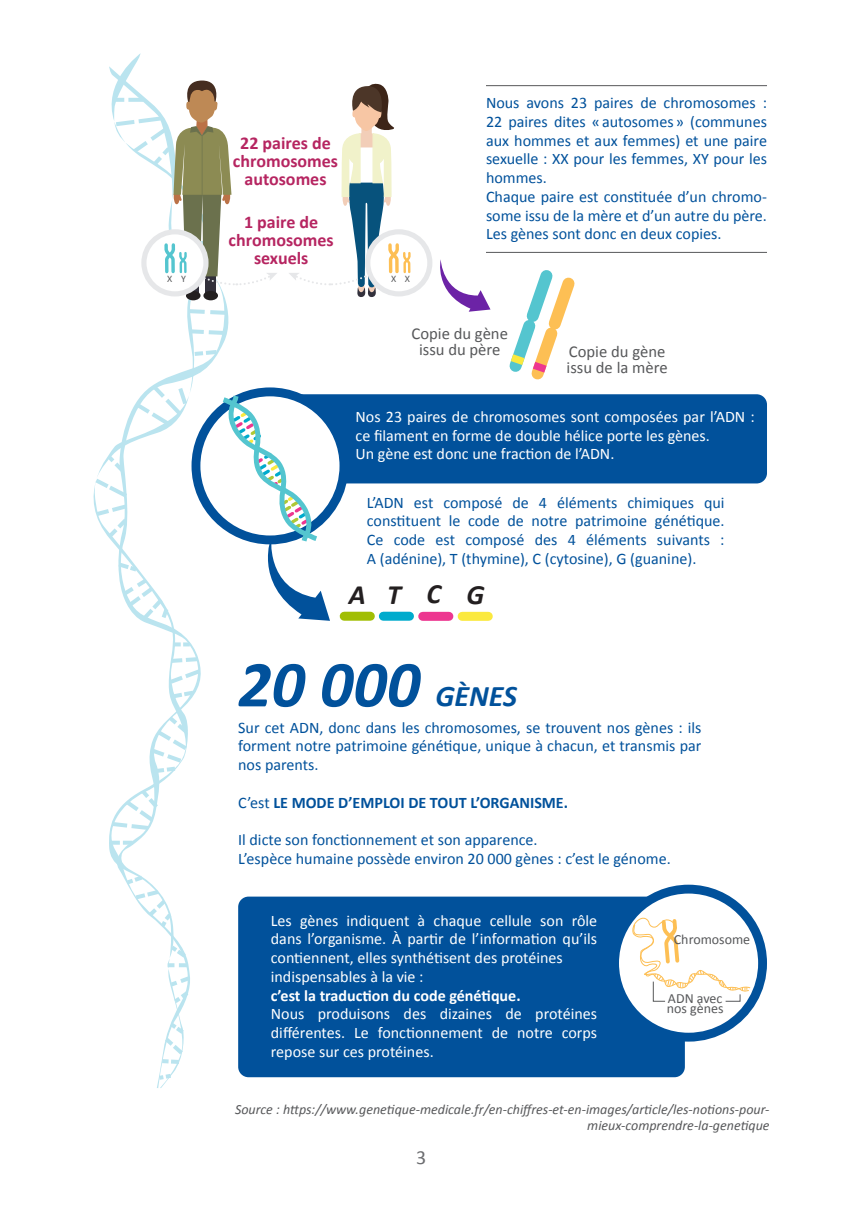
<style>
.page{position:relative;width:862px;height:1214px;background:#fff}
.page>*{position:absolute;margin:0;border:0;box-sizing:border-box;transform-origin:0 0}
.t1{font:italic 700 66px "Calibri";color:#01519b}
.t2{font:italic 700 28px "Calibri";color:#231f20}
.t3{font:20px "Calibri";color:#6c6d70}
.t4{font:700 18px/18px "Calibri";color:#b62561;text-align:center}
.t5{font:16.6px/16px "Calibri";color:#57585a;text-align:center}
.t6{font:16px/18.8px "Calibri";color:#01519b;text-align:justify}
.t7{font:16px/18.8px "Calibri";color:#fff;text-align:justify}
.t8{font:700 16px "Calibri";color:#01519b}
.t9{font:700 16px "Calibri";color:#fff}
.t10{font:italic 14px/16px "Calibri";color:#57585a;text-align:right}
.t11{font:14px/10.8px "Calibri";color:#57585a}
.t12{font:10px "Calibri";color:#57585a}
.s1{font-size:30px}
.s2{font-weight:400}
</style>
<div class="page">
<svg style="left:109px;top:66px;width:120px;height:1021px"></svg>
<svg style="left:185px;top:307px;width:44px;height:10px"></svg>
<svg style="left:187px;top:327px;width:42px;height:10px"></svg>
<svg style="left:190px;top:347px;width:31px;height:11px"></svg>
<svg style="left:174px;top:642px;width:16px;height:4px"></svg>
<svg style="left:147px;top:712px;width:45px;height:63px"></svg>
<svg style="left:109px;top:786px;width:53px;height:46px"></svg>
<svg style="left:111px;top:840px;width:21px;height:4px"></svg>
<svg style="left:122px;top:872px;width:53px;height:59px"></svg>
<svg style="left:167px;top:941px;width:23px;height:26px"></svg>
<svg style="left:166px;top:973px;width:28px;height:33px"></svg>
<svg style="left:161px;top:1018px;width:27px;height:45px"></svg>
<svg style="left:155px;top:1070px;width:20px;height:12px"></svg>
<svg style="left:166px;top:655px;width:38px;height:46px"></svg>
<hr style="left:486px;top:85px;width:281px;height:1px;background:#57585a">
<hr style="left:486px;top:252px;width:281px;height:1px;background:#57585a">
<svg style="left:191px;top:286px;width:7px;height:6px"></svg>
<div style="left:205px;top:275px;width:11px;height:19px;background:#32303b"></div>
<div style="left:186px;top:291px;width:14px;height:9px;background:#231f20;border-radius:50%"></div>
<div style="left:203px;top:291px;width:15px;height:9px;background:#231f20;border-radius:50%"></div>
<svg style="left:144px;top:232px;width:62px;height:62px"></svg>
<div style="left:141px;top:229px;width:67px;height:67px;border:5px solid #e6e7e9;border-radius:50%"></div>
<svg style="left:112px;top:80px;width:165px;height:206px"></svg>
<svg style="left:368px;top:232px;width:62px;height:62px"></svg>
<div style="left:365px;top:229px;width:67px;height:67px;border:5px solid #e6e7e9;border-radius:50%"></div>
<svg style="left:289px;top:83px;width:123px;height:214px"></svg>
<svg style="left:440px;top:259px;width:50px;height:53px"></svg>
<svg style="left:509px;top:270px;width:66px;height:110px"></svg>
<div style="left:287px;top:394px;width:480px;height:89px;background:#01519b;border-radius:10px"></div>
<div style="left:238px;top:896px;width:447px;height:181px;background:#01519b;border-radius:10px"></div>
<div style="left:344px;top:611px;width:26px;height:9px;background:#a1be04"></div>
<div style="left:383px;top:611px;width:26px;height:9px;background:#00abcd"></div>
<div style="left:423px;top:611px;width:26px;height:9px;background:#ed3790"></div>
<div style="left:462px;top:611px;width:26px;height:9px;background:#fbe93f"></div>
<svg style="left:93px;top:381px;width:260px;height:243px"></svg>
<svg style="left:606px;top:884px;width:161px;height:161px"></svg>
<p class="t4" style="left:233px;top:133px;width:107px">22 paires de chromosomes autosomes</p>
<p class="t4" style="left:229px;top:212px;width:107px">1 paire de chromosomes sexuels</p>
<p class="t12" style="left:167px;top:273px;width:7px">X</p>
<p class="t12" style="left:181px;top:273px;width:6px">Y</p>
<p class="t12" style="left:391px;top:273px;width:7px">X</p>
<p class="t12" style="left:405px;top:273px;width:7px">X</p>
<p class="t6" style="left:486px;top:92px;width:282px">Nous avons 23 paires de chromosomes :<br>22 paires dites «autosomes» (communes aux hommes et aux femmes) et une paire sexuelle : XX pour les femmes, XY pour les hommes.</p>
<p class="t6" style="left:486px;top:186px;width:282px">Chaque paire est constituée d’un chromo&shy;some issu de la mère et d’un autre du père.<br>Les gènes sont donc en deux copies.</p>
<p class="t5" style="left:411px;top:325px;width:98px">Copie du gène issu du père</p>
<p class="t5" style="left:566px;top:343px;width:103px;text-align:left">Copie du gène issu de la mère</p>
<p class="t7" style="left:355px;top:406px;width:401px">Nos 23 paires de chromosomes sont composées par l’ADN : ce filament en forme de double hélice porte les gènes.</p>
<p class="t7" style="left:355px;top:444px;width:260px">Un gène est donc une fraction de l’ADN.</p>
<p class="t6" style="left:367px;top:492px;width:359px">L’ADN est composé de 4 éléments chimiques qui constituent le code de notre patrimoine génétique.<br>Ce code est composé des 4 éléments suivants :<br>A (adénine), T (thymine), C (cytosine), G (guanine).</p>
<p class="t2" style="left:349px;top:574px;width:18px">A</p>
<p class="t2" style="left:387px;top:574px;width:15px">T</p>
<p class="t2" style="left:426px;top:573px;width:16px">C</p>
<p class="t2" style="left:466px;top:574px;width:19px">G</p>
<p class="t1" style="left:238px;top:637px;width:280px">20 000 <span class="s1">GÈNES</span></p>
<p class="t6" style="left:238px;top:717px;width:465px">Sur cet ADN, donc dans les chromosomes, se trouvent nos gènes : ils forment notre patrimoine génétique, unique à chacun, et transmis par nos parents.</p>
<p class="t8" style="left:238px;top:792px;width:331px"><span class="s2">C’est</span> LE MODE D’EMPLOI DE TOUT L’ORGANISME.</p>
<p class="t6" style="left:238px;top:829px;width:301px">Il dicte son fonctionnement et son apparence.</p>
<p class="t6" style="left:238px;top:848px;width:434px">L’espèce humaine possède environ 20 000 gènes : c’est le génome.</p>
<p class="t7" style="left:271px;top:910px;width:328px">Les gènes indiquent à chaque cellule son rôle dans l’organisme. À partir de l’information qu’ils contiennent, elles synthétisent des protéines</p>
<p class="t7" style="left:271px;top:966px;width:154px">indispensables à la vie :</p>
<p class="t9" style="left:271px;top:985px;width:251px">c’est la traduction du code génétique.</p>
<p class="t7" style="left:271px;top:1003px;width:328px">Nous produisons des dizaines de protéines différentes. Le fonctionnement de notre corps repose sur ces protéines.</p>
<p class="t11" style="left:674px;top:932px;width:78px">Chromosome</p>
<p class="t11" style="left:667px;top:991px;width:58px">ADN avec nos gènes</p>
<p class="t10" style="left:235px;top:1100px;width:536px">Source : https://www.genetique-medicale.fr/en-chiffres-et-en-images/article/les-notions-pour&shy;mieux-comprendre-la-genetique</p>
<p class="t3" style="left:416px;top:1144px;width:12px">3</p>
</div>
